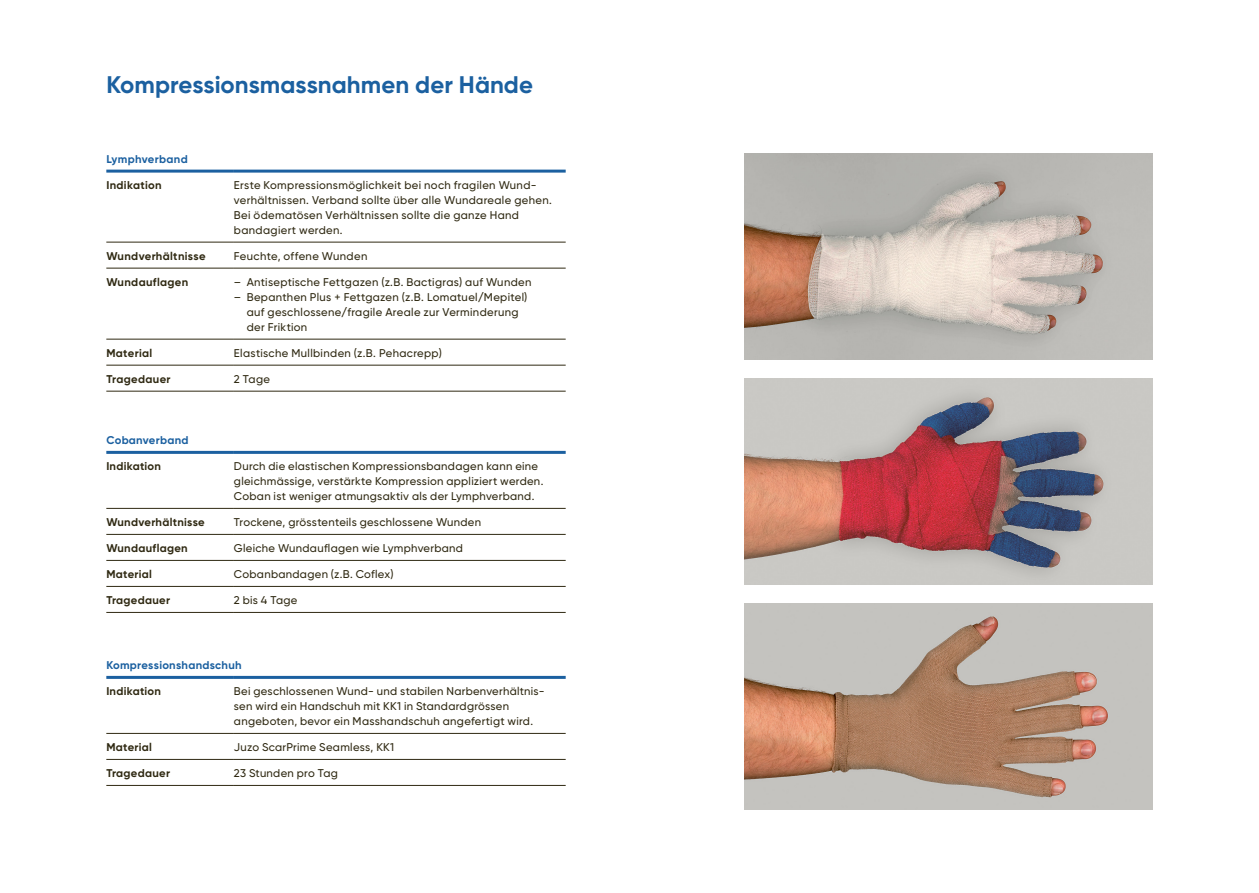
<style>
.page{position:relative;width:1259px;height:893px;background:#fff}
.page>*{position:absolute;margin:0;border:0;box-sizing:border-box;transform-origin:0 0}
.t1{font:700 24px "USZ Gilroy";color:#1b60a0}
.t2{font:500 11.25px/15px "USZ Gilroy";letter-spacing:.025em;color:#2f2912}
.t3{font:700 11.25px "USZ Gilroy";letter-spacing:.025em;color:#2f2912}
.t4{font:700 11.25px "USZ Gilroy";letter-spacing:.025em;color:#1b60a0}
</style>
<div class="page">
<img style="left:744px;top:154px;width:408px;height:206px">
<img style="left:744px;top:379px;width:408px;height:206px">
<img style="left:744px;top:604px;width:408px;height:206px">
<hr style="left:106px;top:170px;width:128px;height:3px;background:#1b60a0">
<hr style="left:234px;top:170px;width:332px;height:3px;background:#1b60a0">
<hr style="left:106px;top:242px;width:128px;height:1px;background:#2f2912">
<hr style="left:234px;top:242px;width:332px;height:1px;background:#2f2912">
<hr style="left:106px;top:268px;width:128px;height:1px;background:#2f2912">
<hr style="left:234px;top:268px;width:332px;height:1px;background:#2f2912">
<hr style="left:106px;top:339px;width:128px;height:1px;background:#2f2912">
<hr style="left:234px;top:339px;width:332px;height:1px;background:#2f2912">
<hr style="left:106px;top:365px;width:128px;height:1px;background:#2f2912">
<hr style="left:234px;top:365px;width:332px;height:1px;background:#2f2912">
<hr style="left:106px;top:391px;width:128px;height:1px;background:#2f2912">
<hr style="left:234px;top:391px;width:332px;height:1px;background:#2f2912">
<hr style="left:106px;top:451px;width:128px;height:3px;background:#1b60a0">
<hr style="left:234px;top:451px;width:332px;height:3px;background:#1b60a0">
<hr style="left:106px;top:508px;width:128px;height:1px;background:#2f2912">
<hr style="left:234px;top:508px;width:332px;height:1px;background:#2f2912">
<hr style="left:106px;top:534px;width:128px;height:1px;background:#2f2912">
<hr style="left:234px;top:534px;width:332px;height:1px;background:#2f2912">
<hr style="left:106px;top:560px;width:128px;height:1px;background:#2f2912">
<hr style="left:234px;top:560px;width:332px;height:1px;background:#2f2912">
<hr style="left:106px;top:586px;width:128px;height:1px;background:#2f2912">
<hr style="left:234px;top:586px;width:332px;height:1px;background:#2f2912">
<hr style="left:106px;top:612px;width:128px;height:1px;background:#2f2912">
<hr style="left:234px;top:612px;width:332px;height:1px;background:#2f2912">
<hr style="left:106px;top:676px;width:128px;height:3px;background:#1b60a0">
<hr style="left:234px;top:676px;width:332px;height:3px;background:#1b60a0">
<hr style="left:106px;top:733px;width:128px;height:1px;background:#2f2912">
<hr style="left:234px;top:733px;width:332px;height:1px;background:#2f2912">
<hr style="left:106px;top:759px;width:128px;height:1px;background:#2f2912">
<hr style="left:234px;top:759px;width:332px;height:1px;background:#2f2912">
<hr style="left:106px;top:785px;width:128px;height:1px;background:#2f2912">
<hr style="left:234px;top:785px;width:332px;height:1px;background:#2f2912">
<h1 class="t1" style="left:106px;top:70px;width:428px">Kompressionsmassnahmen der Hände</h1>
<p class="t4" style="left:106px;top:152px;width:83px">Lymphverband</p>
<p class="t3" style="left:106px;top:178px;width:57px">Indikation</p>
<p class="t2" style="left:234px;top:177px;width:319px">Erste Kompressionsmöglichkeit bei noch fragilen Wund&shy;verhältnissen. Verband sollte über alle Wundareale gehen.<br>Bei ödematösen Verhältnissen sollte die ganze Hand bandagiert werden.</p>
<p class="t3" style="left:106px;top:249px;width:101px">Wundverhältnisse</p>
<p class="t2" style="left:234px;top:248px;width:135px">Feuchte, offene Wunden</p>
<p class="t3" style="left:106px;top:275px;width:83px">Wundauflagen</p>
<p class="t2" style="left:234px;top:274px;width:299px">– Antiseptische Fettgazen (z.B. Bactigras) auf Wunden</p>
<p class="t2" style="left:247px;top:289px;width:282px;text-indent:-13px">– Bepanthen Plus + Fettgazen (z.B. Lomatuel/Mepitel) auf geschlossene/fragile Areale zur Verminderung der Friktion</p>
<p class="t3" style="left:106px;top:346px;width:47px">Material</p>
<p class="t2" style="left:234px;top:345px;width:209px">Elastische Mullbinden (z.B. Pehacrepp)</p>
<p class="t3" style="left:106px;top:372px;width:66px">Tragedauer</p>
<p class="t2" style="left:234px;top:371px;width:38px">2 Tage</p>
<p class="t4" style="left:106px;top:433px;width:84px">Cobanverband</p>
<p class="t3" style="left:106px;top:459px;width:56px">Indikation</p>
<p class="t2" style="left:234px;top:458px;width:311px">Durch die elastischen Kompressionsbandagen kann eine gleichmässige, verstärkte Kompression appliziert werden.<br>Coban ist weniger atmungsaktiv als der Lymphverband.</p>
<p class="t3" style="left:106px;top:515px;width:100px">Wundverhältnisse</p>
<p class="t2" style="left:234px;top:514px;width:249px">Trockene, grösstenteils geschlossene Wunden</p>
<p class="t3" style="left:106px;top:541px;width:83px">Wundauflagen</p>
<p class="t2" style="left:234px;top:540px;width:231px">Gleiche Wundauflagen wie Lymphverband</p>
<p class="t3" style="left:106px;top:567px;width:47px">Material</p>
<p class="t2" style="left:234px;top:566px;width:161px">Cobanbandagen (z.B. Coflex)</p>
<p class="t3" style="left:106px;top:593px;width:65px">Tragedauer</p>
<p class="t2" style="left:234px;top:592px;width:65px">2 bis 4 Tage</p>
<p class="t4" style="left:106px;top:658px;width:137px">Kompressionshandschuh</p>
<p class="t3" style="left:106px;top:684px;width:56px">Indikation</p>
<p class="t2" style="left:234px;top:683px;width:312px">Bei geschlossenen Wund- und stabilen Narbenverhältnis&shy;sen wird ein Handschuh mit KK1 in Standardgrössen angeboten, bevor ein Masshandschuh angefertigt wird.</p>
<p class="t3" style="left:106px;top:740px;width:47px">Material</p>
<p class="t2" style="left:234px;top:739px;width:162px">Juzo ScarPrime Seamless, KK1</p>
<p class="t3" style="left:106px;top:766px;width:65px">Tragedauer</p>
<p class="t2" style="left:234px;top:765px;width:105px">23 Stunden pro Tag</p>
</div>
